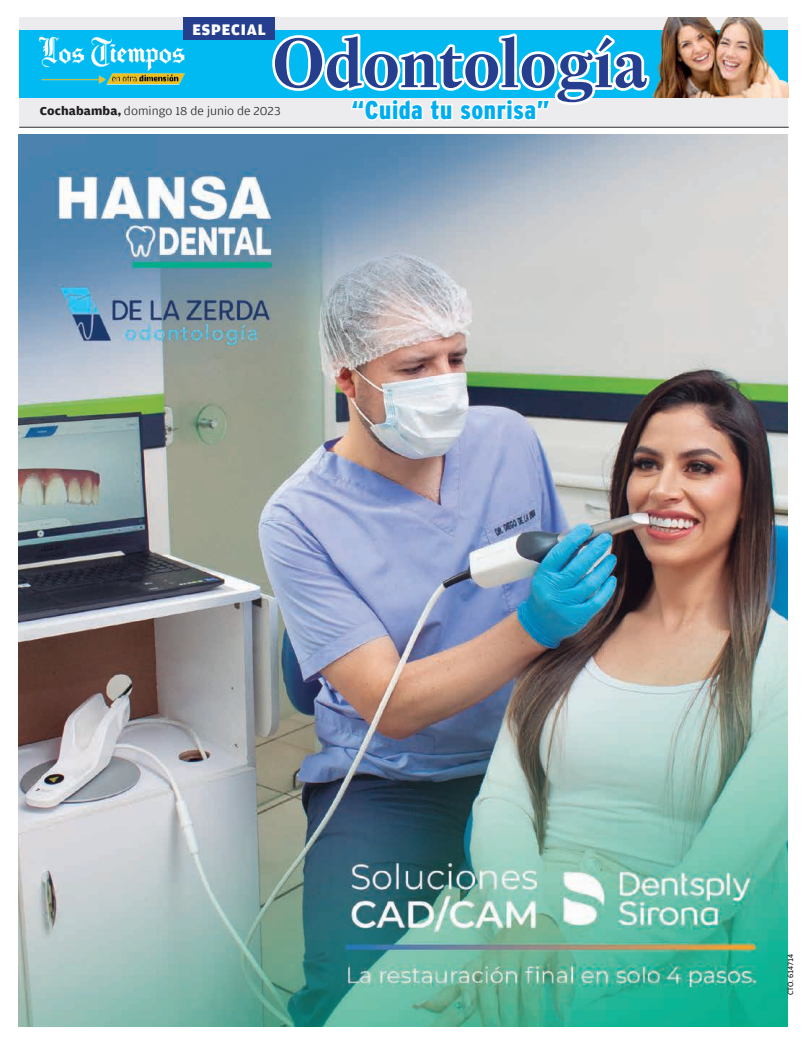
<style>
.page{position:relative;width:808px;height:1063px;background:#fff}
.page>*{position:absolute;margin:0;border:0;box-sizing:border-box;transform-origin:0 0}
.t1{font:600 67.9px "Eudald Headline";color:#253f8e}
.t2{font:900 condensed 25.8px "Interstate";letter-spacing:.02em;color:#00aeef}
.t3{font:900 16.3px "Amplitude";letter-spacing:.05em;color:#fff}
.t4{font:300 12.2px "Amplitude Wide";letter-spacing:.005em;color:#231f20}
.t5{font:8.1px "Calibri";letter-spacing:-.035em;color:#000}
.s1{font-weight:700}
</style>
<div class="page">
<div style="left:20px;top:17px;width:768px;height:109px;background:#ececee"></div>
<img style="left:18px;top:134px;width:770px;height:892px">
<hr style="left:19px;top:127px;width:770px;height:1px;background:#231f20">
<div style="left:19px;top:30px;width:769px;height:67px;background:#00baf1"></div>
<img style="left:38px;top:36px;width:147px;height:49px">
<img style="left:652px;top:18px;width:136px;height:80px">
<svg style="left:269px;top:33px;width:383px;height:88px"></svg>
<div style="left:183px;top:18px;width:92px;height:22px;background:#253f8e"></div>
<h3 class="t3" style="left:192px;top:20px;width:75px">ESPECIAL</h3>
<h1 class="t1" style="left:272px;top:15px;width:377px">Odontología</h1>
<p class="t4" style="left:40px;top:105px;width:242px"><span class="s1">Cochabamba,</span> domingo 18 de junio de 2023</p>
<h2 class="t2" style="left:351px;top:96px;width:200px">“Cuida tu sonrisa”</h2>
<p class="t5" style="left:785px;top:995px;width:42px;rotate:-90deg">CTO. 614714</p>
</div>
